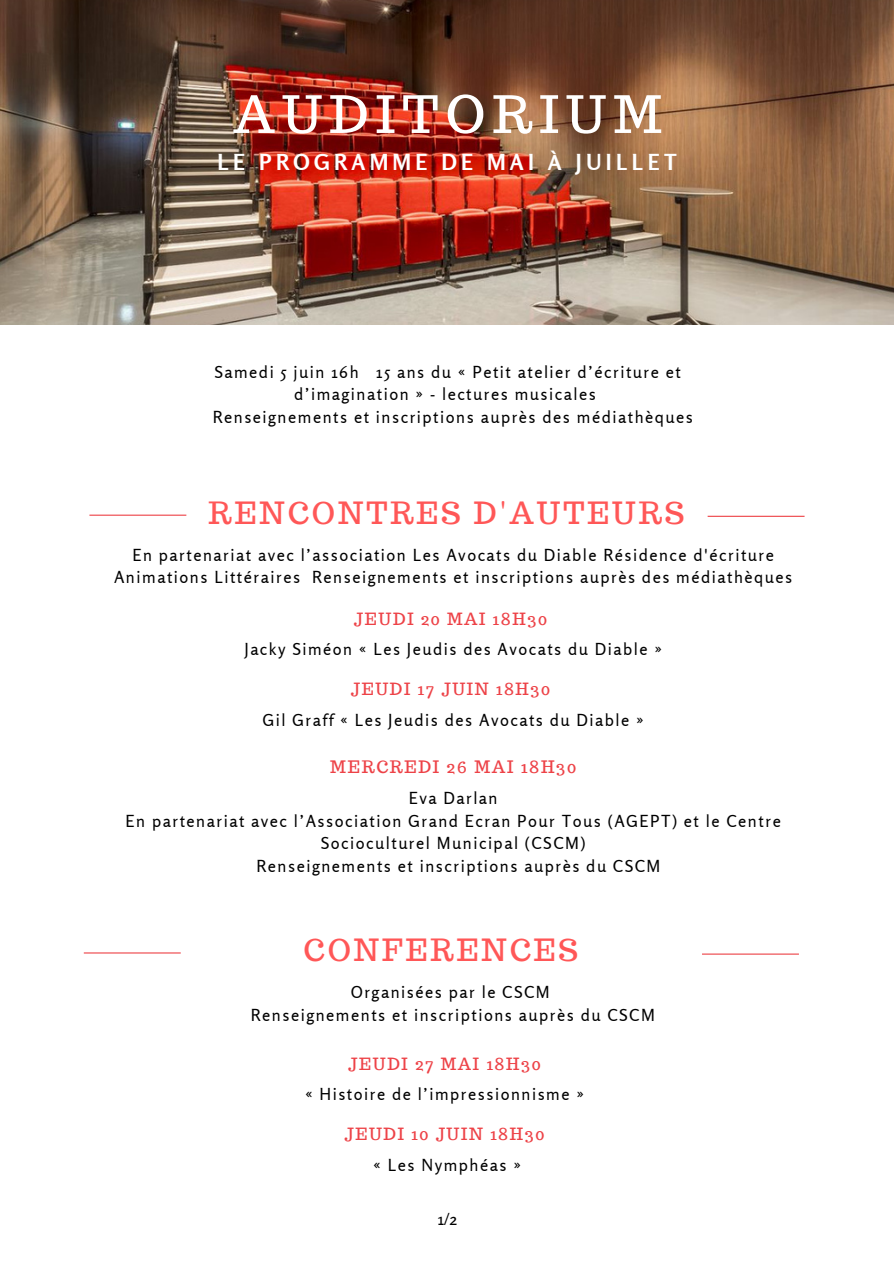
<style>
.page{position:relative;width:894px;height:1264px;background:#fff}
.page>*{position:absolute;margin:0;border:0;box-sizing:border-box;transform-origin:0 0}
.t1{font:51.3px "Trocchi";letter-spacing:.14em;color:#fff}
.t2{font:30px "Trocchi";letter-spacing:.1em;color:#ff5757}
.t3{font:700 22.05px "Rosario";letter-spacing:.2em;color:#fff}
.t4{font:16.8px "Trocchi";letter-spacing:.1em;color:#ed4247}
.t5{font:16.5px/22.5px "Rosario";letter-spacing:.09em;color:#000;text-align:center}
.t6{font:16.5px "Trocchi";letter-spacing:.1em;color:#ed4247}
</style>
<div class="page">
<img style="left:0;top:0;width:893px;height:324px">
<hr style="left:89px;top:514px;width:97px;height:1px;background:#ed4247">
<hr style="left:707px;top:515px;width:97px;height:2px;background:#ed4247">
<hr style="left:84px;top:952px;width:97px;height:1px;background:#ed4247">
<hr style="left:701px;top:953px;width:97px;height:1px;background:#ed4247">
<p class="t1" style="left:233px;top:81px;width:430px">AUDITORIUM</p>
<p class="t3" style="left:217px;top:148px;width:461px">LE PROGRAMME DE MAI À JUILLET</p>
<p class="t5" style="left:214px;top:360px;width:468px">Samedi 5 juin 16h 15 ans du « Petit atelier d’écriture et d’imagination » - lectures musicales</p>
<p class="t5" style="left:213px;top:405px;width:481px">Renseignements et inscriptions auprès des médiathèques</p>
<p class="t2" style="left:208px;top:493px;width:477px">RENCONTRES D'AUTEURS</p>
<p class="t5" style="left:114px;top:543px;width:679px">En partenariat avec l’association Les Avocats du Diable Résidence d'écriture<br>Animations Littéraires Renseignements et inscriptions auprès des médiathèques</p>
<p class="t6" style="left:354px;top:608px;width:194px">JEUDI 20 MAI 18H30</p>
<p class="t5" style="left:244px;top:638px;width:419px">Jacky Siméon « Les Jeudis des Avocats du Diable »</p>
<p class="t6" style="left:351px;top:678px;width:201px">JEUDI 17 JUIN 18H30</p>
<p class="t5" style="left:262px;top:708px;width:383px">Gil Graff « Les Jeudis des Avocats du Diable »</p>
<p class="t4" style="left:330px;top:756px;width:247px">MERCREDI 26 MAI 18H30</p>
<p class="t5" style="left:408px;top:786px;width:90px">Eva Darlan</p>
<p class="t5" style="left:126px;top:809px;width:656px">En partenariat avec l’Association Grand Ecran Pour Tous (AGEPT) et le Centre<br>Socioculturel Municipal (CSCM)</p>
<p class="t5" style="left:256px;top:854px;width:405px">Renseignements et inscriptions auprès du CSCM</p>
<p class="t2" style="left:303px;top:930px;width:276px">CONFERENCES</p>
<p class="t5" style="left:350px;top:981px;width:200px">Organisées par le CSCM</p>
<p class="t5" style="left:251px;top:1003px;width:405px">Renseignements et inscriptions auprès du CSCM</p>
<p class="t6" style="left:348px;top:1052px;width:194px">JEUDI 27 MAI 18H30</p>
<p class="t5" style="left:305px;top:1082px;width:280px">« Histoire de l’impressionnisme »</p>
<p class="t6" style="left:344px;top:1123px;width:201px">JEUDI 10 JUIN 18H30</p>
<p class="t5" style="left:373px;top:1153px;width:149px">« Les Nymphéas »</p>
<p class="t5" style="left:438px;top:1207px;width:21px">1/2</p>
</div>
